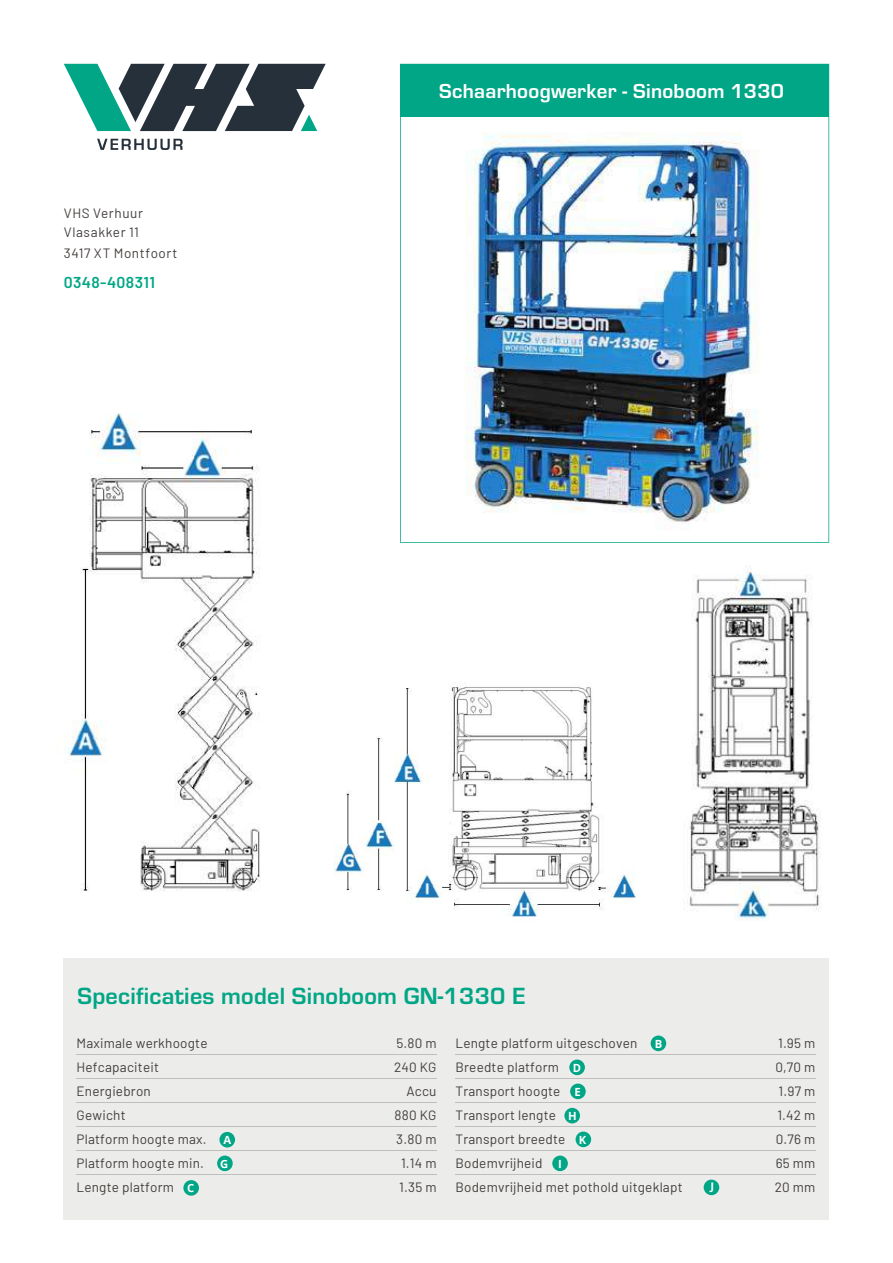
<style>
.page{position:relative;width:893px;height:1263px;background:#fff}
.page>*{position:absolute;margin:0;border:0;box-sizing:border-box;transform-origin:0 0}
.t1{font:700 24.3px "Eurostile";letter-spacing:.01em;color:#00a685}
.t2{font:700 21px "Eurostile";letter-spacing:.015em;color:#fff}
.t3{font:600 15.75px "Barlow";letter-spacing:.025em;color:#00a685}
.t4{font:13.5px "Barlow";letter-spacing:.015em;color:#433f3d}
.t5{font:13.5px/19.5px "Barlow";letter-spacing:.045em;color:#433f3d}
.t6{font:13.5px "Barlow";letter-spacing:.04em;color:#433f3d}
.t7{font:700 11.25px/24px "Open Sans";color:#fff;text-align:center}
.t8{font:700 10.5px "Open Sans";color:#fff;scale:1.08 1}
</style>
<div class="page">
<div style="left:64px;top:958px;width:765px;height:262px;background:#ececeb"></div>
<hr style="left:77px;top:1054px;width:360px;height:1px;background:#bebebd">
<hr style="left:455px;top:1054px;width:361px;height:1px;background:#bebebd">
<hr style="left:77px;top:1078px;width:360px;height:1px;background:#bebebd">
<hr style="left:455px;top:1078px;width:361px;height:1px;background:#bebebd">
<hr style="left:77px;top:1102px;width:360px;height:1px;background:#bebebd">
<hr style="left:77px;top:1126px;width:360px;height:1px;background:#bebebd">
<hr style="left:455px;top:1126px;width:361px;height:1px;background:#bebebd">
<hr style="left:455px;top:1102px;width:361px;height:1px;background:#bebebd">
<hr style="left:77px;top:1150px;width:360px;height:1px;background:#bebebd">
<hr style="left:455px;top:1150px;width:361px;height:1px;background:#bebebd">
<hr style="left:77px;top:1174px;width:360px;height:1px;background:#bebebd">
<hr style="left:455px;top:1174px;width:361px;height:1px;background:#bebebd">
<img style="left:400px;top:64px;width:429px;height:479px">
<img style="left:67px;top:414px;width:193px;height:478px">
<img style="left:334px;top:685px;width:302px;height:232px">
<img style="left:689px;top:566px;width:132px;height:355px">
<div style="left:219px;top:1132px;width:16px;height:15px;background:#00a685;border-radius:50%"></div>
<div style="left:217px;top:1155px;width:16px;height:16px;background:#00a685;border-radius:50%"></div>
<div style="left:183px;top:1180px;width:16px;height:16px;background:#00a685;border-radius:50%"></div>
<div style="left:651px;top:1035px;width:15px;height:16px;background:#00a685;border-radius:50%"></div>
<div style="left:569px;top:1059px;width:16px;height:16px;background:#00a685;border-radius:50%"></div>
<div style="left:570px;top:1083px;width:16px;height:16px;background:#00a685;border-radius:50%"></div>
<div style="left:564px;top:1108px;width:16px;height:15px;background:#00a685;border-radius:50%"></div>
<div style="left:576px;top:1131px;width:15px;height:16px;background:#00a685;border-radius:50%"></div>
<div style="left:552px;top:1155px;width:16px;height:16px;background:#00a685;border-radius:50%"></div>
<div style="left:704px;top:1179px;width:15px;height:16px;background:#00a685;border-radius:50%"></div>
<svg style="left:64px;top:64px;width:262px;height:67px"></svg>
<svg style="left:97px;top:139px;width:86px;height:11px"></svg>
<p class="t5" style="left:64px;top:202px;width:81px">VHS Verhuur<br>Vlasakker 11</p>
<p class="t6" style="left:64px;top:243px;width:115px">3417 XT Montfoort</p>
<p class="t3" style="left:64px;top:271px;width:93px">0348-408311</p>
<h2 class="t2" style="left:439px;top:76px;width:346px">Schaarhoogwerker - Sinoboom 1330</h2>
<h1 class="t1" style="left:77px;top:978px;width:449px">Specificaties model Sinoboom GN-1330 E</h1>
<p class="t4" style="left:77px;top:1033px;width:133px">Maximale werkhoogte</p>
<p class="t4" style="left:396px;top:1033px;width:42px">5.80 m</p>
<p class="t4" style="left:77px;top:1057px;width:84px">Hefcapaciteit</p>
<p class="t4" style="left:394px;top:1057px;width:44px">240 KG</p>
<p class="t4" style="left:77px;top:1081px;width:76px">Energiebron</p>
<p class="t4" style="left:406px;top:1081px;width:32px">Accu</p>
<p class="t4" style="left:77px;top:1105px;width:51px">Gewicht</p>
<p class="t4" style="left:395px;top:1105px;width:43px">880 KG</p>
<p class="t4" style="left:77px;top:1129px;width:131px">Platform hoogte max.</p>
<p class="t4" style="left:396px;top:1129px;width:42px">3.80 m</p>
<p class="t4" style="left:77px;top:1153px;width:129px">Platform hoogte min.</p>
<p class="t4" style="left:401px;top:1153px;width:37px">1.14 m</p>
<p class="t4" style="left:77px;top:1177px;width:99px">Lengte platform</p>
<p class="t4" style="left:399px;top:1177px;width:39px">1.35 m</p>
<p class="t7" style="left:220px;top:1127px;width:13px">A<br>G</p>
<p class="t7" style="left:187px;top:1175px;width:9px">C</p>
<p class="t4" style="left:455px;top:1033px;width:183px">Lengte platform uitgeschoven</p>
<p class="t4" style="left:778px;top:1033px;width:39px">1.95 m</p>
<p class="t4" style="left:455px;top:1057px;width:105px">Breedte platform</p>
<p class="t4" style="left:775px;top:1057px;width:42px">0,70 m</p>
<p class="t4" style="left:455px;top:1081px;width:106px">Transport hoogte</p>
<p class="t4" style="left:779px;top:1081px;width:38px">1.97 m</p>
<p class="t4" style="left:455px;top:1105px;width:102px">Transport lengte</p>
<p class="t4" style="left:777px;top:1105px;width:40px">1.42 m</p>
<p class="t4" style="left:455px;top:1129px;width:111px">Transport breedte</p>
<p class="t4" style="left:776px;top:1129px;width:41px">0.76 m</p>
<p class="t4" style="left:455px;top:1153px;width:89px">Bodemvrijheid</p>
<p class="t4" style="left:776px;top:1153px;width:41px">65 mm</p>
<p class="t4" style="left:455px;top:1177px;width:229px">Bodemvrijheid met pothold uitgeklapt</p>
<p class="t4" style="left:775px;top:1177px;width:42px">20 mm</p>
<p class="t7" style="left:655px;top:1031px;width:9px">B</p>
<p class="t7" style="left:573px;top:1055px;width:10px">D</p>
<p class="t7" style="left:575px;top:1079px;width:8px">E</p>
<p class="t7" style="left:568px;top:1103px;width:10px">H</p>
<p class="t7" style="left:579px;top:1127px;width:9px">K</p>
<p class="t7" style="left:558px;top:1151px;width:5px">I</p>
<p class="t8" style="left:710px;top:1179px;width:5px">J</p>
</div>
